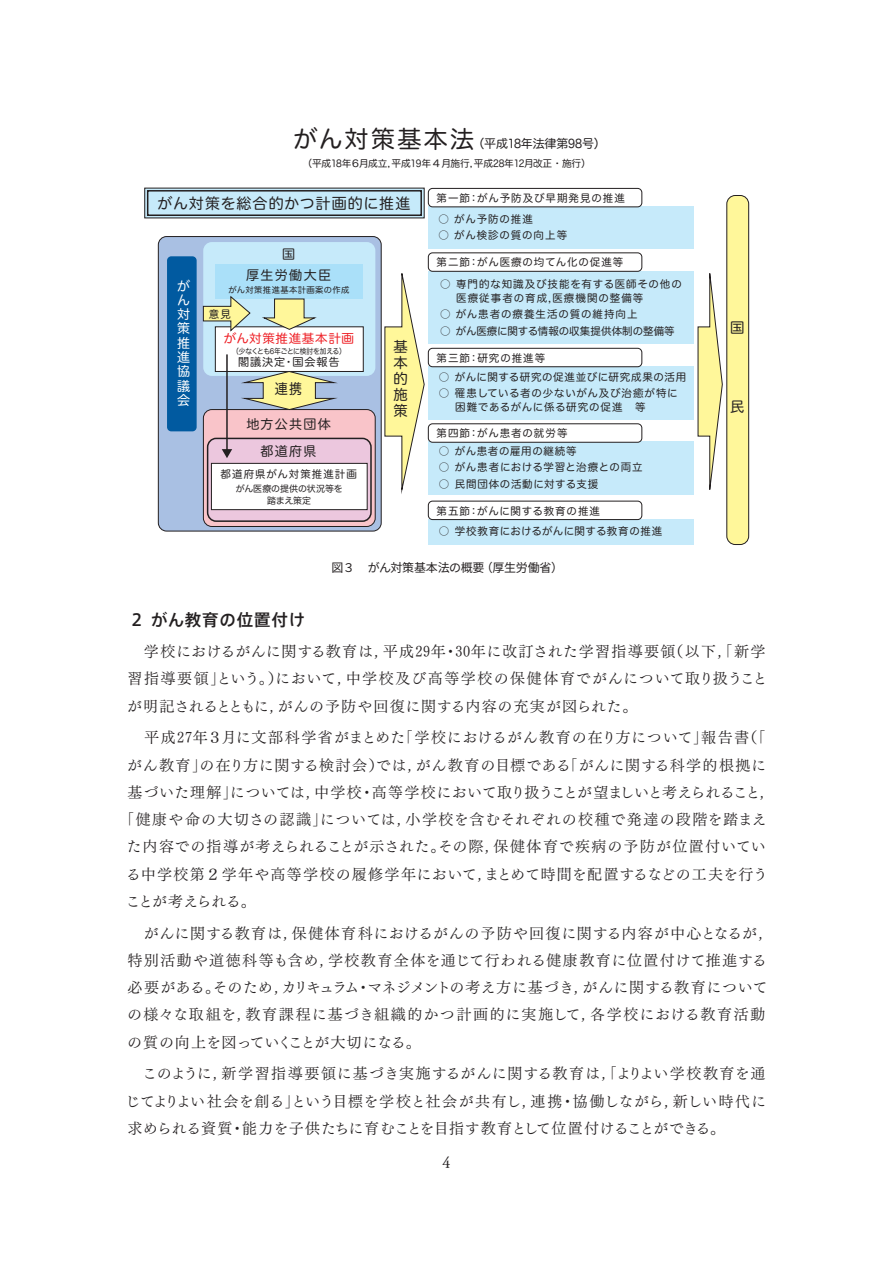
<style>
.page{position:relative;width:893px;height:1263px;background:#fff}
.page>*{position:absolute;margin:0;border:0;box-sizing:border-box;transform-origin:0 0}
.t1{font:500 16.5px "Axis Std";letter-spacing:.05em;color:#231f20}
.t2{font:15px/27.3px "Tsuku Min Pr 5 R";letter-spacing:.045em;color:#231f20}
.t3{font:15px "Tsuku Min Pr 5 R";letter-spacing:-.01em;color:#231f20}
.t4{font:15px "Tsuku Min Pr 5 R";letter-spacing:.075em;color:#231f20}
.t5{font:15px "Hira Maru Pro W4";letter-spacing:.055em;color:#231f20}
.t6{font:15px "Tsuku Min Pr 5 R";letter-spacing:-.03em;color:#231f20}
.t7{font:15px "Tsuku A Old Min Pr 6 R";color:#231f20}
.t8{font:14.4px/15.8px "Hira Maru Pro W4";color:#231f20;text-align:justify}
.t9{font:14.1px "Hira Maru Pro W4";color:#231f20;scale:.92 1}
.t10{font:13.05px/21.3px "Hira Maru Pro W4";letter-spacing:.1em;color:#231f20;text-align:center}
.t11{font:13.05px/14.2px "Hira Maru Pro W4";color:#fff;text-align:justify}
.t12{font:12.3px "Hira Maru Pro W4";letter-spacing:.05em;color:#ee1d23}
.t13{font:12px "Hira Maru Pro W4";letter-spacing:-.015em;color:#231f20}
.t14{font:12px "Source Han Sans JP";letter-spacing:-.02em;color:#231f20}
.t15{font:10.95px "Hira Maru Pro W4";letter-spacing:.075em;color:#231f20}
.t16{font:10.5px/13.5px "Hira Maru Pro W4";letter-spacing:.075em;color:#231f20}
.t17{font:10.5px "Hira Maru Pro W4";letter-spacing:.1em;color:#231f20}
.t18{font:10.5px "Hira Maru Pro W4";letter-spacing:.055em;color:#231f20}
.t19{font:10.5px/13.5px "Hira Maru Pro W4";letter-spacing:.095em;color:#231f20}
.t20{font:10.5px "Hira Maru Pro W4";letter-spacing:-.01em;color:#231f20}
.t21{font:10.5px "Hira Maru Pro W4";letter-spacing:.045em;color:#231f20}
.t22{font:9.75px "Hira Maru Pro W4";letter-spacing:-.025em;color:#231f20}
.t23{font:9px/12px "Hira Maru Pro W4";letter-spacing:-.01em;color:#231f20;text-align:center}
.t24{font:8.25px "Hira Maru Pro W4";letter-spacing:.05em;color:#231f20}
.t25{font:7.5px "Hira Maru Pro W4";letter-spacing:-.045em;color:#231f20;scale:.91 1}
.s1{font-size:24px}
</style>
<div class="page">
<div style="left:428px;top:207px;width:266px;height:42px;background:#c6eafa"></div>
<div style="left:428px;top:366px;width:266px;height:53px;background:#c6eafa"></div>
<div style="left:428px;top:271px;width:266px;height:73px;background:#c6eafa"></div>
<svg style="left:384px;top:273px;width:41px;height:221px"></svg>
<svg style="left:158px;top:236px;width:224px;height:295px;background:#9fb4d4"></svg>
<svg style="left:698px;top:195px;width:51px;height:350px"></svg>
<svg style="left:145px;top:188px;width:279px;height:30px"></svg>
<div style="left:147px;top:190px;width:275px;height:26px;background:#c6eafa;border:2px solid #231f20"></div>
<div style="left:428px;top:188px;width:214px;height:19px;border:1px solid #231f20;border-radius:4px"></div>
<div style="left:428px;top:253px;width:214px;height:19px;border:1px solid #231f20;border-radius:4px"></div>
<div style="left:428px;top:348px;width:214px;height:19px;border:1px solid #231f20;border-radius:4px"></div>
<div style="left:428px;top:441px;width:266px;height:53px;background:#c6eafa"></div>
<div style="left:428px;top:424px;width:214px;height:18px;border:1px solid #231f20;border-radius:4px"></div>
<div style="left:428px;top:519px;width:266px;height:25px;background:#c6eafa"></div>
<div style="left:428px;top:501px;width:214px;height:19px;border:1px solid #231f20;border-radius:4px"></div>
<div style="left:167px;top:256px;width:30px;height:175px;background:#015aa0;border-radius:4px"></div>
<svg style="left:203px;top:242px;width:173px;height:285px"></svg>
<p class="t13" style="left:293px;top:134px;width:314px"><span class="s1">がん対策基本法</span>（平成18年法律第98号）</p>
<p class="t22" style="left:302px;top:154px;width:290px">（平成18年６月成立,平成19年４月施行,平成28年12月改正 ・ 施行）</p>
<p class="t5" style="left:158px;top:190px;width:254px">がん対策を総合的かつ計画的に推進</p>
<p class="t11" style="left:177px;top:278px;width:14px">がん対策推進協議会</p>
<p class="t10" style="left:246px;top:242px;width:86px">国<br>厚生労働大臣</p>
<p class="t24" style="left:229px;top:282px;width:122px">がん対策推進基本計画案の作成</p>
<p class="t12" style="left:224px;top:328px;width:132px">がん対策推進基本計画</p>
<p class="t15" style="left:238px;top:353px;width:103px">閣議決定・国会報告</p>
<p class="t16" style="left:209px;top:306px;width:23px">意見</p>
<p class="t25" style="left:232px;top:344px;width:127px">（少なくとも6年ごとに検討を加える）</p>
<p class="t9" style="left:275px;top:377px;width:31px">連携</p>
<p class="t10" style="left:246px;top:410px;width:86px;line-height:27px">地方公共団体都道府県</p>
<p class="t17" style="left:221px;top:465px;width:138px">都道府県がん対策推進計画</p>
<p class="t23" style="left:236px;top:482px;width:109px">がん医療の提供の状況等を踏まえ策定</p>
<p class="t8" style="left:394px;top:338px;width:16px">基本的施策</p>
<p class="t17" style="left:436px;top:189px;width:190px">第一節：がん予防及び早期発見の推進</p>
<p class="t16" style="left:438px;top:211px;width:96px">○ がん予防の推進</p>
<p class="t16" style="left:438px;top:228px;width:130px">○ がん検診の質の向上等</p>
<p class="t19" style="left:440px;top:277px;width:243px">○ 専門的な知識及び技能を有する医師その他の　 医療従事者の育成,医療機関の整備等</p>
<p class="t16" style="left:440px;top:307px;width:199px">○ がん患者の療養生活の質の維持向上</p>
<p class="t20" style="left:440px;top:322px;width:236px">○ がん医療に関する情報の収集提供体制の整備等</p>
<p class="t18" style="left:439px;top:368px;width:249px">○ がんに関する研究の促進並びに研究成果の活用</p>
<p class="t16" style="left:439px;top:386px;width:240px">○ 罹患している者の少ないがん及び治癒が特に　 困難であるがんに係る研究の促進　等</p>
<p class="t16" style="left:436px;top:255px;width:188px">第二節：がん医療の均てん化の促進等</p>
<p class="t17" style="left:436px;top:349px;width:110px">第三節：研究の推進等</p>
<p class="t17" style="left:436px;top:424px;width:133px">第四節：がん患者の就労等</p>
<p class="t18" style="left:439px;top:442px;width:139px">○ がん患者の雇用の継続等</p>
<p class="t16" style="left:439px;top:460px;width:205px">○ がん患者における学習と治療との両立</p>
<p class="t18" style="left:439px;top:475px;width:161px">○ 民間団体の活動に対する支援</p>
<p class="t16" style="left:436px;top:503px;width:165px">第五節：がんに関する教育の推進</p>
<p class="t21" style="left:439px;top:521px;width:225px">○ 学校教育におけるがんに関する教育の推進</p>
<p class="t1" style="left:128px;top:607px;width:178px">２ がん教育の位置付け</p>
<p class="t14" style="left:332px;top:561px;width:233px">図３ がん対策基本法の概要 （厚生労働省）</p>
<p class="t8" style="left:730px;top:318px;width:15px">国</p>
<p class="t8" style="left:730px;top:397px;width:15px">民</p>
<p class="t2" style="left:127px;top:636px;width:642px">　学校におけるがんに関する教育は,平成29年・30年に改訂された学習指導要領（以下,「新学習指導要領」という｡）において,中学校及び高等学校の保健体育でがんについて取り扱うことが明記されるとともに,がんの予防や回復に関する内容の充実が図られた｡</p>
<p class="t2" style="left:128px;top:722px;width:639px">　平成27年３月に文部科学省がまとめた「学校におけるがん教育の在り方について」報告書（「</p>
<p class="t2" style="left:127px;top:749px;width:641px">がん教育」の在り方に関する検討会）では,がん教育の目標である「がんに関する科学的根拠に</p>
<p class="t3" style="left:128px;top:779px;width:641px">基づいた理解」については,中学校・高等学校において取り扱うことが望ましいと考えられること,</p>
<p class="t4" style="left:119px;top:806px;width:649px">「健康や命の大切さの認識」については,小学校を含むそれぞれの校種で発達の段階を踏まえ</p>
<p class="t2" style="left:127px;top:831px;width:641px">た内容での指導が考えられることが示された｡その際,保健体育で疾病の予防が位置付いてい</p>
<p class="t2" style="left:126px;top:859px;width:644px">る中学校第２学年や高等学校の履修学年において,まとめて時間を配置するなどの工夫を行う</p>
<p class="t6" style="left:126px;top:888px;width:124px">ことが考えられる｡</p>
<p class="t2" style="left:127px;top:917px;width:642px">　がんに関する教育は,保健体育科におけるがんの予防や回復に関する内容が中心となるが,特別活動や道徳科等も含め,学校教育全体を通じて行われる健康教育に位置付けて推進する必要がある｡そのため,カリキュラム・マネジメントの考え方に基づき,がんに関する教育についての様々な取組を,教育課程に基づき組織的かつ計画的に実施して,各学校における教育活動の質の向上を図っていくことが大切になる｡</p>
<p class="t2" style="left:125px;top:1058px;width:642px;text-align:justify">　このように,新学習指導要領に基づき実施するがんに関する教育は,「よりよい学校教育を通じてよりよい社会を創る」という目標を学校と社会が共有し,連携・協働しながら,新しい時代に求められる資質・能力を子供たちに育むことを目指す教育として位置付けることができる。</p>
<p class="t7" style="left:442px;top:1150px;width:9px">4</p>
</div>
